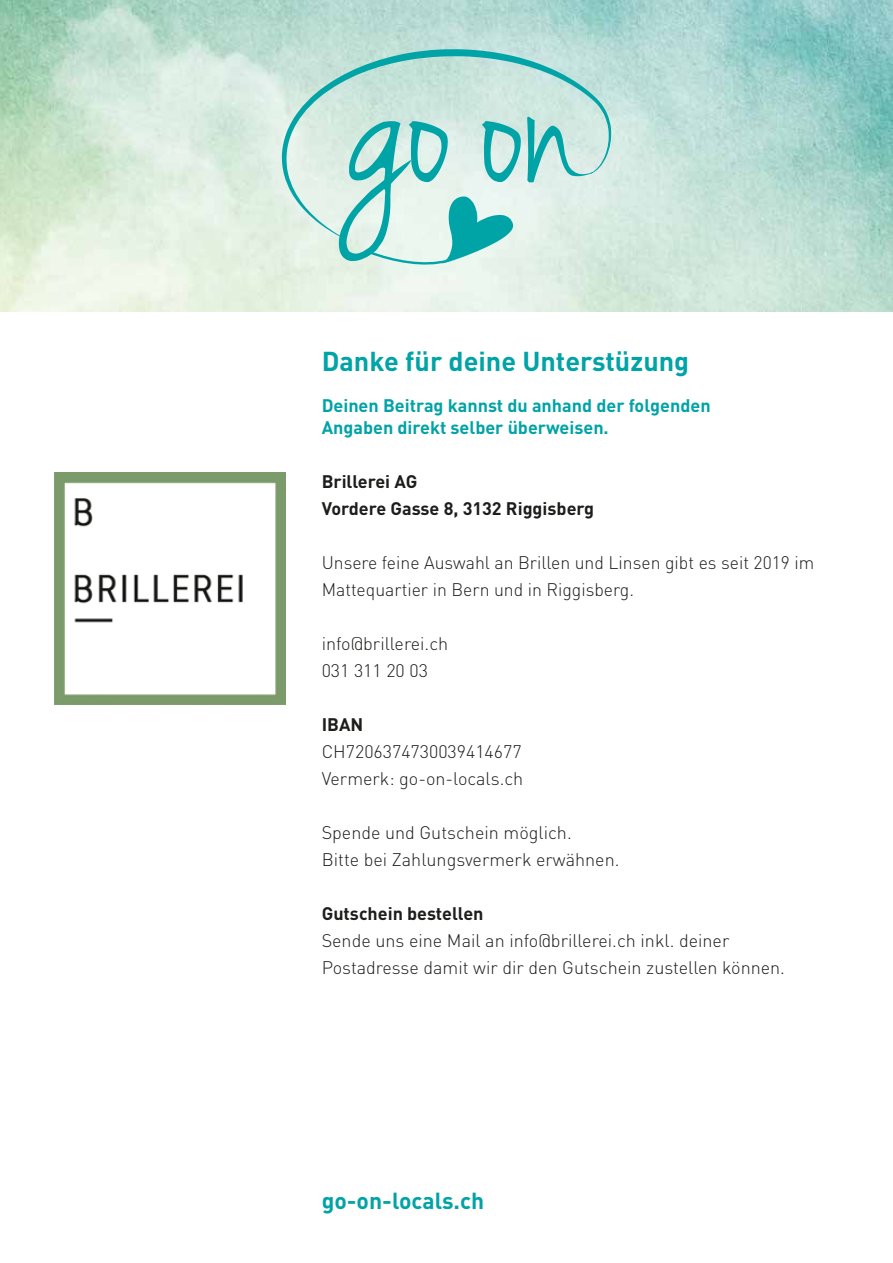
<style>
.page{position:relative;width:893px;height:1263px;background:#fff}
.page>*{position:absolute;margin:0;border:0;box-sizing:border-box;transform-origin:0 0}
.t1{font:700 27px "DIN";color:#00a3a6}
.t2{font:700 22.95px "DIN";color:#00a3a6}
.t3{font:300 18px/27px "DIN";color:#1d1d1b}
.t4{font:700 18px/22.5px "DIN";color:#00a3a6}
.t5{font:700 18px/27px "DIN";color:#1d1d1b}
</style>
<div class="page">
<img style="left:0;top:0;width:893px;height:311px">
<svg style="left:281px;top:49px;width:331px;height:189px;background:#bfe2da"></svg>
<svg style="left:339px;top:121px;width:182px;height:146px;background:#a6dcd7"></svg>
<img style="left:54px;top:473px;width:231px;height:231px">
<h1 class="t1" style="left:322px;top:344px;width:369px">Danke für deine Unterstüzung</h1>
<p class="t4" style="left:322px;top:393px;width:390px">Deinen Beitrag kannst du anhand der folgenden<br>Angaben direkt selber überweisen.</p>
<p class="t5" style="left:322px;top:467px;width:274px">Brillerei AG<br>Vordere Gasse 8, 3132 Riggisberg</p>
<p class="t3" style="left:322px;top:549px;width:494px">Unsere feine Auswahl an Brillen und Linsen gibt es seit 2019 im<br>Mattequartier in Bern und in Riggisberg.</p>
<p class="t3" style="left:322px;top:630px;width:128px">info@brillerei.ch<br>031 311 20 03</p>
<p class="t5" style="left:322px;top:710px;width:43px">IBAN</p>
<p class="t3" style="left:322px;top:738px;width:203px">CH7206374730039414677<br>Vermerk: go-on-locals.ch</p>
<p class="t3" style="left:322px;top:819px;width:299px">Spende und Gutschein möglich.<br>Bitte bei Zahlungsvermerk erwähnen.</p>
<p class="t5" style="left:322px;top:899px;width:163px">Gutschein bestellen</p>
<p class="t3" style="left:322px;top:927px;width:465px">Sende uns eine Mail an info@brillerei.ch inkl. deiner<br>Postadresse damit wir dir den Gutschein zustellen können.</p>
<p class="t2" style="left:322px;top:1186px;width:164px">go-on-locals.ch</p>
</div>
